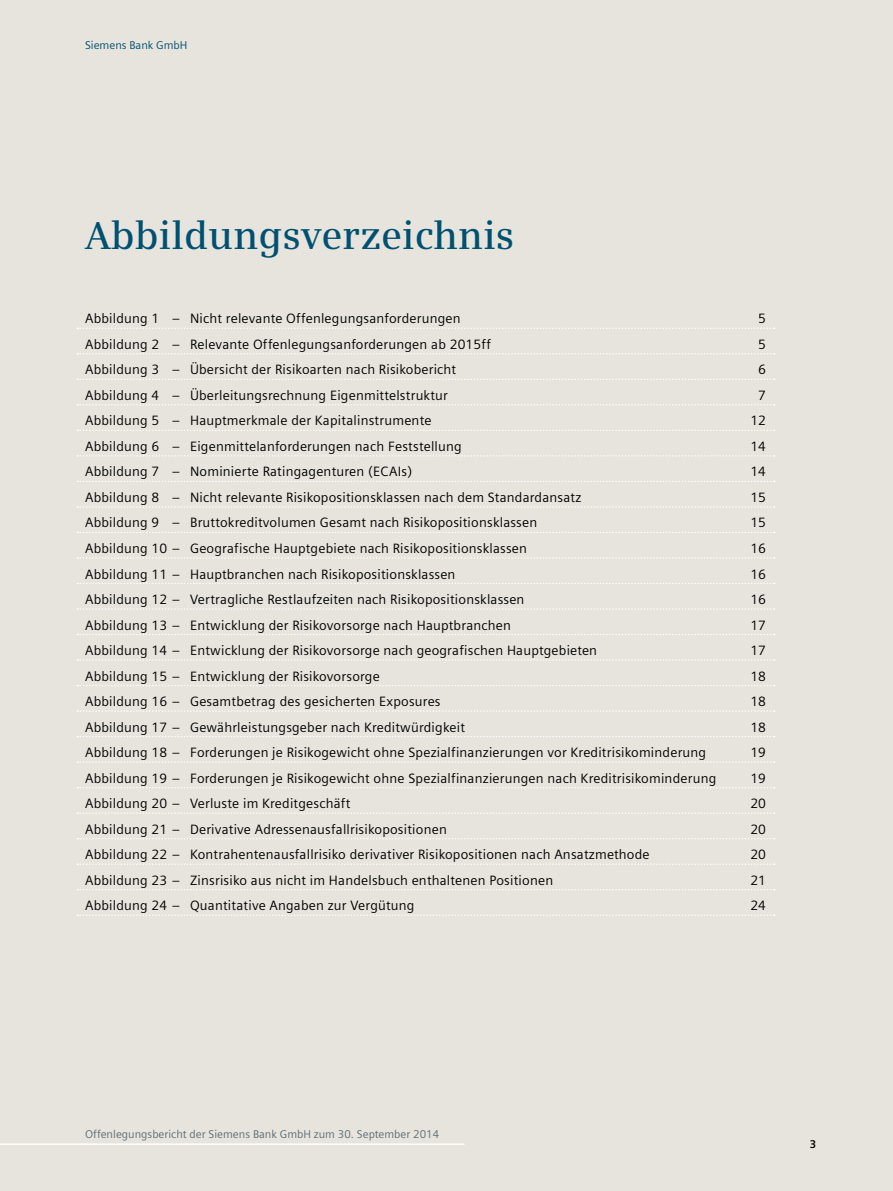
<style>
.page{position:relative;width:893px;height:1191px;background:#e6e4dd}
.page>*{position:absolute;margin:0;border:0;box-sizing:border-box;transform-origin:0 0}
.t1{font:600 39px "Siemens Serif";color:#005071}
.t2{font:13.5px "Siemens Sans";letter-spacing:.015em;color:#000}
.t3{font:11.25px "Siemens Sans";color:#5f6d75}
.t4{font:11.25px "Siemens Sans";color:#005071}
.t5{font:700 11.25px "Siemens Sans";color:#000}
</style>
<div class="page">
<svg style="left:77px;top:327px;width:698px;height:2px"></svg>
<svg style="left:77px;top:353px;width:698px;height:1px"></svg>
<svg style="left:77px;top:378px;width:698px;height:2px"></svg>
<svg style="left:77px;top:404px;width:698px;height:1px"></svg>
<svg style="left:77px;top:429px;width:698px;height:2px"></svg>
<svg style="left:77px;top:455px;width:698px;height:1px"></svg>
<svg style="left:77px;top:481px;width:698px;height:1px"></svg>
<svg style="left:77px;top:506px;width:698px;height:1px"></svg>
<svg style="left:77px;top:532px;width:698px;height:1px"></svg>
<svg style="left:77px;top:557px;width:698px;height:2px"></svg>
<svg style="left:77px;top:583px;width:698px;height:1px"></svg>
<svg style="left:77px;top:608px;width:698px;height:2px"></svg>
<svg style="left:77px;top:634px;width:698px;height:1px"></svg>
<svg style="left:77px;top:659px;width:698px;height:2px"></svg>
<svg style="left:77px;top:685px;width:698px;height:1px"></svg>
<svg style="left:77px;top:710px;width:698px;height:2px"></svg>
<svg style="left:77px;top:736px;width:698px;height:1px"></svg>
<svg style="left:77px;top:761px;width:698px;height:2px"></svg>
<svg style="left:77px;top:787px;width:698px;height:1px"></svg>
<svg style="left:77px;top:812px;width:698px;height:2px"></svg>
<svg style="left:77px;top:838px;width:698px;height:1px"></svg>
<svg style="left:77px;top:863px;width:698px;height:2px"></svg>
<svg style="left:77px;top:889px;width:698px;height:1px"></svg>
<svg style="left:77px;top:914px;width:698px;height:2px"></svg>
<hr style="left:0;top:1143px;width:465px;height:2px;background:#fff">
<p class="t4" style="left:85px;top:39px;width:104px">Siemens Bank GmbH</p>
<h1 class="t1" style="left:85px;top:212px;width:431px">Abbildungsverzeichnis</h1>
<p class="t2" style="left:85px;top:311px;width:377px">Abbildung 1 – Nicht relevante Offenlegungsanforderungen</p>
<p class="t2" style="left:758px;top:311px;width:9px">5</p>
<p class="t2" style="left:85px;top:336px;width:408px">Abbildung 2 – Relevante Offenlegungsanforderungen ab 2015ff</p>
<p class="t2" style="left:758px;top:336px;width:9px">5</p>
<p class="t2" style="left:85px;top:362px;width:373px">Abbildung 3 – Übersicht der Risikoarten nach Risikobericht</p>
<p class="t2" style="left:758px;top:362px;width:9px">6</p>
<p class="t2" style="left:85px;top:387px;width:364px">Abbildung 4 – Überleitungsrechnung Eigenmittelstruktur</p>
<p class="t2" style="left:758px;top:387px;width:9px">7</p>
<p class="t2" style="left:85px;top:413px;width:348px">Abbildung 5 – Hauptmerkmale der Kapitalinstrumente</p>
<p class="t2" style="left:750px;top:413px;width:17px">12</p>
<p class="t2" style="left:85px;top:438px;width:378px">Abbildung 6 – Eigenmittelanforderungen nach Feststellung</p>
<p class="t2" style="left:750px;top:438px;width:17px">14</p>
<p class="t2" style="left:85px;top:464px;width:329px">Abbildung 7 – Nominierte Ratingagenturen (ECAIs)</p>
<p class="t2" style="left:750px;top:464px;width:17px">14</p>
<p class="t2" style="left:85px;top:490px;width:498px">Abbildung 8 – Nicht relevante Risikopositionsklassen nach dem Standardansatz</p>
<p class="t2" style="left:750px;top:490px;width:17px">15</p>
<p class="t2" style="left:85px;top:515px;width:454px">Abbildung 9 – Bruttokreditvolumen Gesamt nach Risikopositionsklassen</p>
<p class="t2" style="left:750px;top:515px;width:17px">15</p>
<p class="t2" style="left:85px;top:541px;width:443px">Abbildung 10 – Geografische Hauptgebiete nach Risikopositionsklassen</p>
<p class="t2" style="left:750px;top:541px;width:17px">16</p>
<p class="t2" style="left:85px;top:566px;width:372px">Abbildung 11 – Hauptbranchen nach Risikopositionsklassen</p>
<p class="t2" style="left:750px;top:566px;width:17px">16</p>
<p class="t2" style="left:85px;top:592px;width:441px">Abbildung 12 – Vertragliche Restlaufzeiten nach Risikopositionsklassen</p>
<p class="t2" style="left:750px;top:592px;width:17px">16</p>
<p class="t2" style="left:85px;top:617px;width:427px">Abbildung 13 – Entwicklung der Risikovorsorge nach Hauptbranchen</p>
<p class="t2" style="left:750px;top:617px;width:17px">17</p>
<p class="t2" style="left:85px;top:643px;width:514px">Abbildung 14 – Entwicklung der Risikovorsorge nach geografischen Hauptgebieten</p>
<p class="t2" style="left:750px;top:643px;width:17px">17</p>
<p class="t2" style="left:85px;top:668px;width:296px">Abbildung 15 – Entwicklung der Risikovorsorge</p>
<p class="t2" style="left:750px;top:668px;width:17px">18</p>
<p class="t2" style="left:85px;top:694px;width:357px">Abbildung 16 – Gesamtbetrag des gesicherten Exposures</p>
<p class="t2" style="left:750px;top:694px;width:17px">18</p>
<p class="t2" style="left:85px;top:719px;width:381px">Abbildung 17 – Gewährleistungsgeber nach Kreditwürdigkeit</p>
<p class="t2" style="left:750px;top:719px;width:17px">18</p>
<p class="t2" style="left:85px;top:745px;width:623px">Abbildung 18 – Forderungen je Risikogewicht ohne Spezialfinanzierungen vor Kreditrisikominderung</p>
<p class="t2" style="left:750px;top:745px;width:17px">19</p>
<p class="t2" style="left:85px;top:770px;width:633px">Abbildung 19 – Forderungen je Risikogewicht ohne Spezialfinanzierungen nach Kreditrisikominderung</p>
<p class="t2" style="left:750px;top:770px;width:17px">19</p>
<p class="t2" style="left:85px;top:796px;width:267px">Abbildung 20 – Verluste im Kreditgeschäft</p>
<p class="t2" style="left:750px;top:796px;width:17px">20</p>
<p class="t2" style="left:85px;top:821px;width:363px">Abbildung 21 – Derivative Adressenausfallrisikopositionen</p>
<p class="t2" style="left:750px;top:821px;width:17px">20</p>
<p class="t2" style="left:85px;top:847px;width:566px">Abbildung 22 – Kontrahentenausfallrisiko derivativer Risikopositionen nach Ansatzmethode</p>
<p class="t2" style="left:750px;top:847px;width:17px">20</p>
<p class="t2" style="left:85px;top:872px;width:470px">Abbildung 23 – Zinsrisiko aus nicht im Handelsbuch enthaltenen Positionen</p>
<p class="t2" style="left:750px;top:872px;width:17px">21</p>
<p class="t2" style="left:85px;top:898px;width:331px">Abbildung 24 – Quantitative Angaben zur Vergütung</p>
<p class="t2" style="left:750px;top:898px;width:17px">24</p>
<p class="t3" style="left:85px;top:1127px;width:356px">Offenlegungsbericht der Siemens Bank GmbH zum 30. September 2014</p>
<p class="t5" style="left:810px;top:1137px;width:8px">3</p>
</div>
